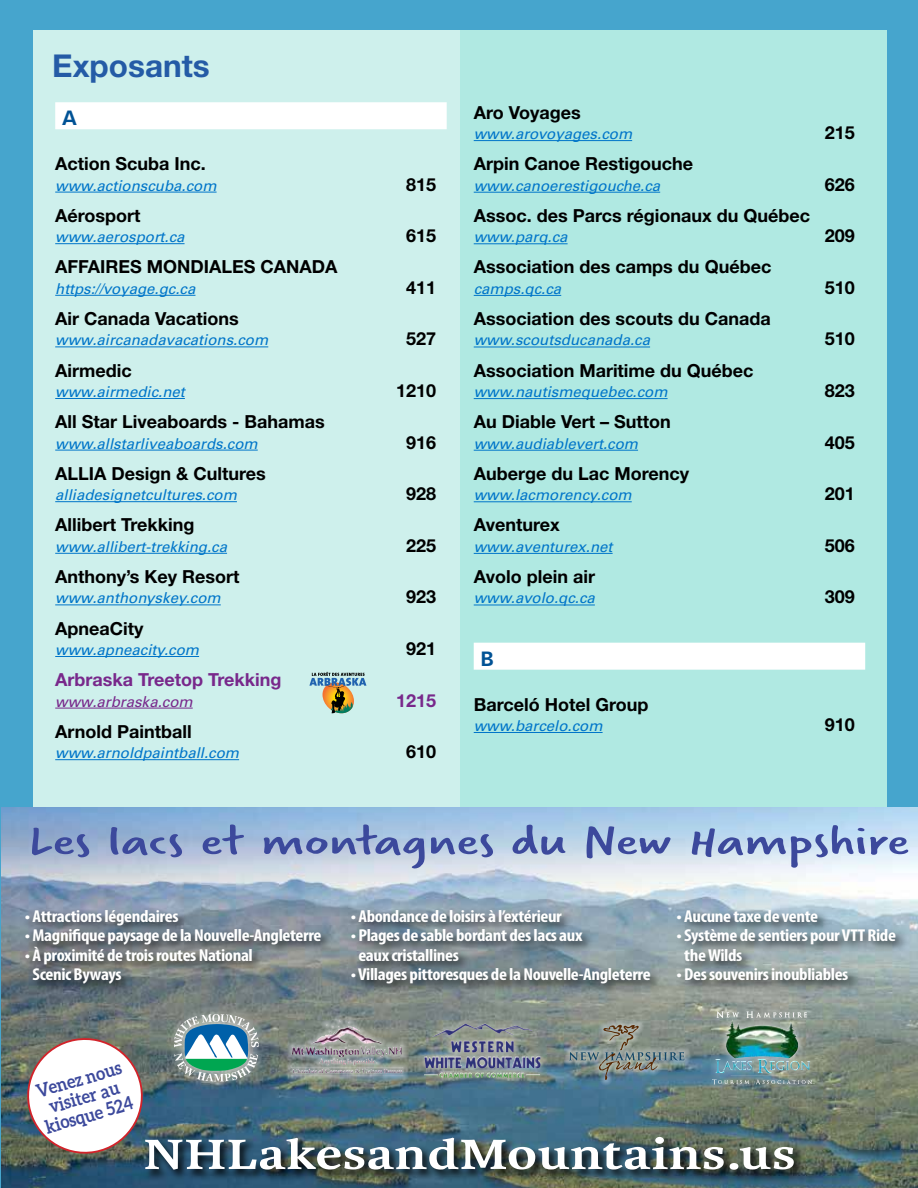
<style>
.page{position:relative;width:918px;height:1188px;background:#46a5cd}
.page>*{position:absolute;margin:0;border:0;box-sizing:border-box;transform-origin:0 0}
.t1{font:700 45px "Karmina";letter-spacing:.01em;color:#fff;scale:1.25 1}
.t2{font:43.2px "Verveine";color:#3c499c;scale:1.56 1}
.t3{font:700 31.5px "Helvetica Neue LT Std";color:#245ba6}
.t4{font:700 21px "Univers";color:#005295}
.t5{font:700 18.6px/18.6px "Aleo";color:#3c499c;text-align:center;scale:.9 1}
.t6{font:700 18px "Helvetica Neue LT Std";color:#000}
.t7{font:700 18px "Helvetica Neue LT Std";color:#78288b}
.t8{font:700 condensed 17.25px/19.5px "Myriad Pro";letter-spacing:-.02em;color:#fff;scale:1.1 1}
.t9{font:italic 15px "Univers LT Std";color:#0075c9}
.t10{font:italic 15px "Univers LT Std";color:#78288b}
</style>
<div class="page">
<div style="left:34px;top:30px;width:853px;height:1122px;background:#cef0ec"></div>
<div style="left:460px;top:30px;width:427px;height:1122px;background:#b0e9e2"></div>
<div style="left:55px;top:102px;width:392px;height:27px;background:#fff"></div>
<hr style="left:55px;top:192px;width:162px;height:1px;background:#0075c9">
<hr style="left:55px;top:243px;width:130px;height:1px;background:#0075c9">
<hr style="left:55px;top:295px;width:140px;height:1px;background:#0075c9">
<hr style="left:55px;top:347px;width:213px;height:1px;background:#0075c9">
<hr style="left:55px;top:398px;width:130px;height:1px;background:#0075c9">
<hr style="left:55px;top:450px;width:203px;height:1px;background:#0075c9">
<hr style="left:55px;top:501px;width:182px;height:1px;background:#0075c9">
<hr style="left:55px;top:553px;width:172px;height:1px;background:#0075c9">
<hr style="left:55px;top:605px;width:166px;height:1px;background:#0075c9">
<hr style="left:55px;top:656px;width:144px;height:1px;background:#0075c9">
<hr style="left:55px;top:708px;width:138px;height:1px;background:#78288b">
<hr style="left:55px;top:759px;width:184px;height:1px;background:#0075c9">
<hr style="left:474px;top:140px;width:158px;height:1px;background:#0075c9">
<hr style="left:474px;top:192px;width:186px;height:1px;background:#0075c9">
<hr style="left:474px;top:243px;width:94px;height:1px;background:#0075c9">
<hr style="left:474px;top:295px;width:87px;height:1px;background:#0075c9">
<hr style="left:474px;top:347px;width:176px;height:1px;background:#0075c9">
<hr style="left:474px;top:398px;width:194px;height:1px;background:#0075c9">
<hr style="left:474px;top:450px;width:164px;height:1px;background:#0075c9">
<hr style="left:474px;top:501px;width:158px;height:1px;background:#0075c9">
<hr style="left:474px;top:553px;width:139px;height:1px;background:#0075c9">
<hr style="left:474px;top:605px;width:121px;height:1px;background:#0075c9">
<div style="left:474px;top:643px;width:391px;height:27px;background:#fff"></div>
<hr style="left:474px;top:732px;width:129px;height:1px;background:#0075c9">
<svg style="left:309px;top:672px;width:57px;height:42px"></svg>
<img style="left:2px;top:807px;width:916px;height:381px">
<div style="left:23px;top:907px;width:885px;height:88px;background:#000;opacity:.75"></div>
<div style="left:143px;top:1135px;width:663px;height:46px;background:#000;opacity:.75"></div>
<div style="left:563px;top:1019px;width:127px;height:67px;background:#fff;opacity:.75"></div>
<svg style="left:569px;top:1025px;width:115px;height:55px;background:#7b8987"></svg>
<div style="left:705px;top:1004px;width:114px;height:88px;background:#fff;opacity:.75"></div>
<img style="left:717px;top:1011px;width:65px;height:7px">
<div style="left:285px;top:1014px;width:124px;height:67px;background:#fff;opacity:.75"></div>
<img style="left:326px;top:1020px;width:28px;height:15px">
<div style="left:164px;top:1004px;width:105px;height:88px;background:#fff;opacity:.75"></div>
<svg style="left:174px;top:1014px;width:85px;height:67px;background:#85aaac"></svg>
<div style="left:417px;top:1016px;width:132px;height:70px;background:#fff;opacity:.75"></div>
<img style="left:432px;top:1023px;width:33px;height:14px">
<svg style="left:24px;top:1034px;width:122px;height:154px;background:#abb0b3"></svg>
<svg style="left:904px;top:1162px;width:14px;height:26px"></svg>
<h3 class="t3" style="left:52px;top:46px;width:159px">Exposants</h3>
<p class="t4" style="left:62px;top:105px;width:17px">A</p>
<p class="t6" style="left:55px;top:153px;width:152px">Action Scuba Inc.</p>
<p class="t9" style="left:55px;top:176px;width:163px">www.actionscuba.com</p>
<p class="t6" style="left:406px;top:173px;width:32px">815</p>
<p class="t6" style="left:55px;top:204px;width:87px">Aérosport</p>
<p class="t9" style="left:55px;top:228px;width:131px">www.aerosport.ca</p>
<p class="t6" style="left:406px;top:225px;width:32px">615</p>
<p class="t6" style="left:55px;top:256px;width:284px">AFFAIRES MONDIALES CANADA</p>
<p class="t9" style="left:55px;top:280px;width:142px">https://voyage.gc.ca</p>
<p class="t6" style="left:406px;top:276px;width:32px">411</p>
<p class="t6" style="left:55px;top:307px;width:185px">Air Canada Vacations</p>
<p class="t9" style="left:55px;top:331px;width:215px">www.aircanadavacations.com</p>
<p class="t6" style="left:406px;top:328px;width:32px">527</p>
<p class="t6" style="left:55px;top:359px;width:78px">Airmedic</p>
<p class="t9" style="left:55px;top:383px;width:131px">www.airmedic.net</p>
<p class="t6" style="left:396px;top:379px;width:42px">1210</p>
<p class="t6" style="left:55px;top:411px;width:271px">All Star Liveaboards - Bahamas</p>
<p class="t9" style="left:55px;top:434px;width:204px">www.allstarliveaboards.com</p>
<p class="t6" style="left:406px;top:431px;width:32px">916</p>
<p class="t6" style="left:55px;top:462px;width:212px">ALLIA Design &amp; Cultures</p>
<p class="t9" style="left:55px;top:486px;width:183px">alliadesignetcultures.com</p>
<p class="t6" style="left:406px;top:483px;width:32px">928</p>
<p class="t6" style="left:55px;top:514px;width:141px">Allibert Trekking</p>
<p class="t9" style="left:55px;top:538px;width:173px">www.allibert-trekking.ca</p>
<p class="t6" style="left:406px;top:534px;width:32px">225</p>
<p class="t6" style="left:55px;top:565px;width:186px">Anthony’s Key Resort</p>
<p class="t9" style="left:55px;top:589px;width:167px">www.anthonyskey.com</p>
<p class="t6" style="left:406px;top:586px;width:32px">923</p>
<p class="t6" style="left:55px;top:617px;width:90px">ApneaCity</p>
<p class="t9" style="left:55px;top:641px;width:145px">www.apneacity.com</p>
<p class="t6" style="left:406px;top:637px;width:32px">921</p>
<p class="t7" style="left:55px;top:669px;width:228px">Arbraska Treetop Trekking</p>
<p class="t10" style="left:55px;top:692px;width:139px">www.arbraska.com</p>
<p class="t7" style="left:396px;top:689px;width:42px">1215</p>
<p class="t6" style="left:55px;top:720px;width:138px">Arnold Paintball</p>
<p class="t9" style="left:55px;top:744px;width:185px">www.arnoldpaintball.com</p>
<p class="t6" style="left:406px;top:741px;width:32px">610</p>
<p class="t6" style="left:474px;top:101px;width:109px">Aro Voyages</p>
<p class="t9" style="left:474px;top:125px;width:160px">www.arovoyages.com</p>
<p class="t6" style="left:825px;top:122px;width:32px">215</p>
<p class="t6" style="left:474px;top:153px;width:221px">Arpin Canoe Restigouche</p>
<p class="t9" style="left:474px;top:176px;width:188px">www.canoerestigouche.ca</p>
<p class="t6" style="left:825px;top:173px;width:32px">626</p>
<p class="t6" style="left:474px;top:204px;width:338px">Assoc. des Parcs régionaux du Québec</p>
<p class="t9" style="left:474px;top:228px;width:95px">www.parq.ca</p>
<p class="t6" style="left:825px;top:225px;width:32px">209</p>
<p class="t6" style="left:474px;top:256px;width:299px">Association des camps du Québec</p>
<p class="t9" style="left:474px;top:280px;width:89px">camps.qc.ca</p>
<p class="t6" style="left:825px;top:276px;width:32px">510</p>
<p class="t6" style="left:474px;top:308px;width:298px">Association des scouts du Canada</p>
<p class="t9" style="left:474px;top:331px;width:178px">www.scoutsducanada.ca</p>
<p class="t6" style="left:825px;top:328px;width:32px">510</p>
<p class="t6" style="left:474px;top:359px;width:281px">Association Maritime du Québec</p>
<p class="t9" style="left:474px;top:383px;width:195px">www.nautismequebec.com</p>
<p class="t6" style="left:825px;top:380px;width:32px">823</p>
<p class="t6" style="left:474px;top:411px;width:199px">Au Diable Vert – Sutton</p>
<p class="t9" style="left:474px;top:434px;width:166px">www.audiablevert.com</p>
<p class="t6" style="left:825px;top:431px;width:32px">405</p>
<p class="t6" style="left:474px;top:462px;width:217px">Auberge du Lac Morency</p>
<p class="t9" style="left:474px;top:486px;width:160px">www.lacmorency.com</p>
<p class="t6" style="left:825px;top:483px;width:32px">201</p>
<p class="t6" style="left:474px;top:514px;width:88px">Aventurex</p>
<p class="t9" style="left:474px;top:538px;width:140px">www.aventurex.net</p>
<p class="t6" style="left:825px;top:534px;width:32px">506</p>
<p class="t6" style="left:474px;top:566px;width:123px">Avolo plein air</p>
<p class="t9" style="left:474px;top:589px;width:123px">www.avolo.qc.ca</p>
<p class="t6" style="left:825px;top:586px;width:32px">309</p>
<p class="t4" style="left:480px;top:645px;width:15px">B</p>
<p class="t6" style="left:474px;top:693px;width:176px">Barceló Hotel Group</p>
<p class="t9" style="left:474px;top:717px;width:130px">www.barcelo.com</p>
<p class="t6" style="left:825px;top:713px;width:32px">910</p>
<h2 class="t2" style="left:28px;top:811px;width:566px">Les lacs et montagnes du New Hampshire</h2>
<p class="t8" style="left:25px;top:906px;width:141px">• Attractions légendaires</p>
<p class="t8" style="left:25px;top:925px;width:271px">• Magnifique paysage de la Nouvelle-Angleterre</p>
<p class="t8" style="left:33px;top:945px;width:202px;text-indent:-8px">• À proximité de trois routes National<br>Scenic Byways</p>
<p class="t8" style="left:351px;top:906px;width:193px">• Abondance de loisirs à l’extérieur</p>
<p class="t8" style="left:358px;top:925px;width:205px;text-indent:-8px">• Plages de sable bordant des lacs aux eaux cristallines</p>
<p class="t8" style="left:351px;top:964px;width:274px">• Villages pittoresques de la Nouvelle-Angleterre</p>
<p class="t8" style="left:677px;top:906px;width:130px">• Aucune taxe de vente</p>
<p class="t8" style="left:684px;top:925px;width:194px;text-indent:-8px">• Système de sentiers pour VTT Ride the Wilds</p>
<p class="t8" style="left:677px;top:964px;width:158px">• Des souvenirs inoubliables</p>
<p class="t5" style="left:33px;top:1082px;width:102px;rotate:-16deg">Venez nous visiter au kiosque 524</p>
<h1 class="t1" style="left:143px;top:1129px;width:524px">NHLakesandMountains.us</h1>
</div>
